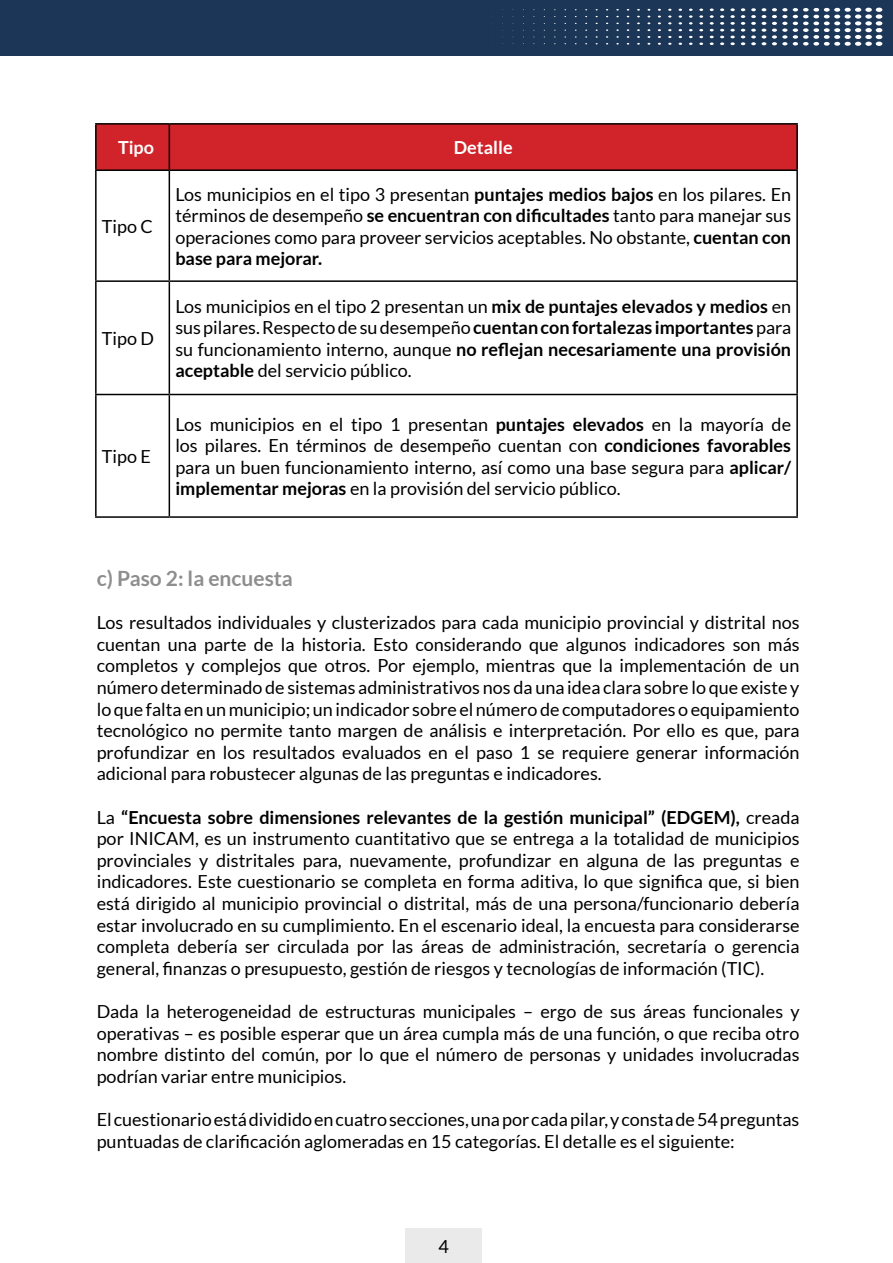
<style>
.page{position:relative;width:893px;height:1263px;background:#fff}
.page>*{position:absolute;margin:0;border:0;box-sizing:border-box;transform-origin:0 0}
.t1{font:700 21px "Lato";color:#8e8e8e}
.t2{font:18px/21.6px "Lato";color:#000;text-align:justify}
.t3{font:700 18px "Lato";color:#fff}
.t4{font:18px "Minion Pro";color:#000}
.s1{font-weight:700}
</style>
<div class="page">
<div style="left:97px;top:125px;width:699px;height:44px;background:#d1232a"></div>
<hr style="left:95px;top:171px;width:2px;height:109px;background:#000">
<hr style="left:169px;top:171px;width:1px;height:109px;background:#000">
<hr style="left:796px;top:171px;width:2px;height:109px;background:#000">
<hr style="left:95px;top:280px;width:74px;height:2px;background:#000">
<hr style="left:95px;top:282px;width:2px;height:112px;background:#000">
<hr style="left:169px;top:280px;width:629px;height:2px;background:#000">
<hr style="left:169px;top:282px;width:1px;height:112px;background:#000">
<hr style="left:796px;top:282px;width:2px;height:112px;background:#000">
<hr style="left:95px;top:394px;width:74px;height:1px;background:#000">
<hr style="left:95px;top:395px;width:2px;height:121px;background:#000">
<hr style="left:169px;top:394px;width:629px;height:1px;background:#000">
<hr style="left:169px;top:395px;width:1px;height:121px;background:#000">
<hr style="left:796px;top:395px;width:2px;height:121px;background:#000">
<hr style="left:95px;top:516px;width:74px;height:2px;background:#000">
<hr style="left:169px;top:516px;width:629px;height:2px;background:#000">
<hr style="left:95px;top:123px;width:74px;height:2px;background:#000">
<hr style="left:95px;top:125px;width:2px;height:44px;background:#000">
<hr style="left:95px;top:169px;width:74px;height:2px;background:#000">
<hr style="left:169px;top:123px;width:629px;height:2px;background:#000">
<hr style="left:169px;top:125px;width:1px;height:44px;background:#000">
<hr style="left:796px;top:125px;width:2px;height:44px;background:#000">
<hr style="left:169px;top:169px;width:629px;height:2px;background:#000">
<div style="left:0;top:0;width:893px;height:55px;background:#1c3657"></div>
<svg style="left:596px;top:23px;width:2px;height:21px"></svg>
<svg style="left:606px;top:23px;width:2px;height:21px"></svg>
<svg style="left:616px;top:23px;width:3px;height:22px"></svg>
<svg style="left:627px;top:23px;width:2px;height:22px"></svg>
<svg style="left:637px;top:9px;width:3px;height:36px"></svg>
<svg style="left:647px;top:9px;width:3px;height:36px"></svg>
<svg style="left:658px;top:9px;width:3px;height:36px"></svg>
<svg style="left:668px;top:9px;width:3px;height:36px"></svg>
<svg style="left:679px;top:9px;width:3px;height:36px"></svg>
<svg style="left:689px;top:9px;width:4px;height:36px"></svg>
<svg style="left:699px;top:9px;width:4px;height:36px"></svg>
<svg style="left:710px;top:8px;width:4px;height:37px"></svg>
<svg style="left:720px;top:8px;width:4px;height:37px"></svg>
<svg style="left:730px;top:8px;width:5px;height:37px"></svg>
<svg style="left:741px;top:8px;width:4px;height:37px"></svg>
<svg style="left:751px;top:8px;width:5px;height:37px"></svg>
<svg style="left:762px;top:8px;width:4px;height:37px"></svg>
<svg style="left:772px;top:8px;width:15px;height:37px"></svg>
<svg style="left:793px;top:8px;width:89px;height:38px"></svg>
<div style="left:405px;top:1228px;width:76px;height:35px;background:#eaeaea"></div>
<p class="t3" style="left:118px;top:137px;width:37px">Tipo</p>
<p class="t3" style="left:454px;top:137px;width:60px">Detalle</p>
<p class="t2" style="left:102px;top:215px;width:52px">Tipo C</p>
<p class="t2" style="left:102px;top:328px;width:54px">Tipo D</p>
<p class="t2" style="left:102px;top:446px;width:51px">Tipo E</p>
<p class="t2" style="left:175px;top:183px;width:617px">Los municipios en el tipo 3 presentan <span class="s1">puntajes medios bajos</span> en los pilares. En términos de desempeño <span class="s1">se encuentran con dificultades</span> tanto para manejar sus operaciones como para proveer servicios aceptables. No obstante, <span class="s1">cuentan con base para mejorar.</span></p>
<p class="t2" style="left:175px;top:295px;width:617px">Los municipios en el tipo 2 presentan un <span class="s1">mix de puntajes elevados y medios</span> en sus pilares. Respecto de su desempeño <span class="s1">cuentan con fortalezas importantes</span> para su funcionamiento interno, aunque <span class="s1">no reflejan necesariamente una provisión aceptable</span> del servicio público.</p>
<p class="t2" style="left:175px;top:413px;width:617px">Los municipios en el tipo 1 presentan <span class="s1">puntajes elevados</span> en la mayoría de los pilares. En términos de desempeño cuentan con <span class="s1">condiciones favorables </span>para un buen funcionamiento interno, así como una base segura para <span class="s1">aplicar/ implementar mejoras</span> en la provisión del servicio público.</p>
<p class="t1" style="left:97px;top:566px;width:198px">c) Paso 2: la encuesta</p>
<p class="t2" style="left:97px;top:612px;width:704px">Los resultados individuales y clusterizados para cada municipio provincial y distrital nos cuentan una parte de la historia. Esto considerando que algunos indicadores son más completos y complejos que otros. Por ejemplo, mientras que la implementación de un número determinado de sistemas administrativos nos da una idea clara sobre lo que existe y lo que falta en un municipio; un indicador sobre el número de computadores o equipamiento tecnológico no permite tanto margen de análisis e interpretación. Por ello es que, para profundizar en los resultados evaluados en el paso 1 se requiere generar información adicional para robustecer algunas de las preguntas e indicadores.</p>
<p class="t2" style="left:97px;top:806px;width:704px">La <span class="s1">“Encuesta sobre dimensiones relevantes de la gestión municipal” (EDGEM),</span> creada por INICAM, es un instrumento cuantitativo que se entrega a la totalidad de municipios provinciales y distritales para, nuevamente, profundizar en alguna de las preguntas e indicadores. Este cuestionario se completa en forma aditiva, lo que significa que, si bien está dirigido al municipio provincial o distrital, más de una persona/funcionario debería estar involucrado en su cumplimiento. En el escenario ideal, la encuesta para considerarse completa debería ser circulada por las áreas de administración, secretaría o gerencia general, finanzas o presupuesto, gestión de riesgos y tecnologías de información (TIC).</p>
<p class="t2" style="left:97px;top:1000px;width:704px">Dada la heterogeneidad de estructuras municipales – ergo de sus áreas funcionales y operativas – es posible esperar que un área cumpla más de una función, o que reciba otro nombre distinto del común, por lo que el número de personas y unidades involucradas podrían variar entre municipios.</p>
<p class="t2" style="left:97px;top:1108px;width:704px">El cuestionario está dividido en cuatro secciones, una por cada pilar, y consta de 54 preguntas puntuadas de clarificación aglomeradas en 15 categorías. El detalle es el siguiente:</p>
<p class="t2" style="left:438px;top:1236px;width:12px">4</p>
<p class="t4" style="left:440px;top:1234px;width:10px">2</p>
<p class="t4" style="left:436px;top:1234px;width:18px">11</p>
<p class="t4" style="left:441px;top:1234px;width:10px">4</p>
<p class="t4" style="left:444px;top:1234px;width:10px">2</p>
<p class="t4" style="left:438px;top:1235px;width:10px">1</p>
</div>
